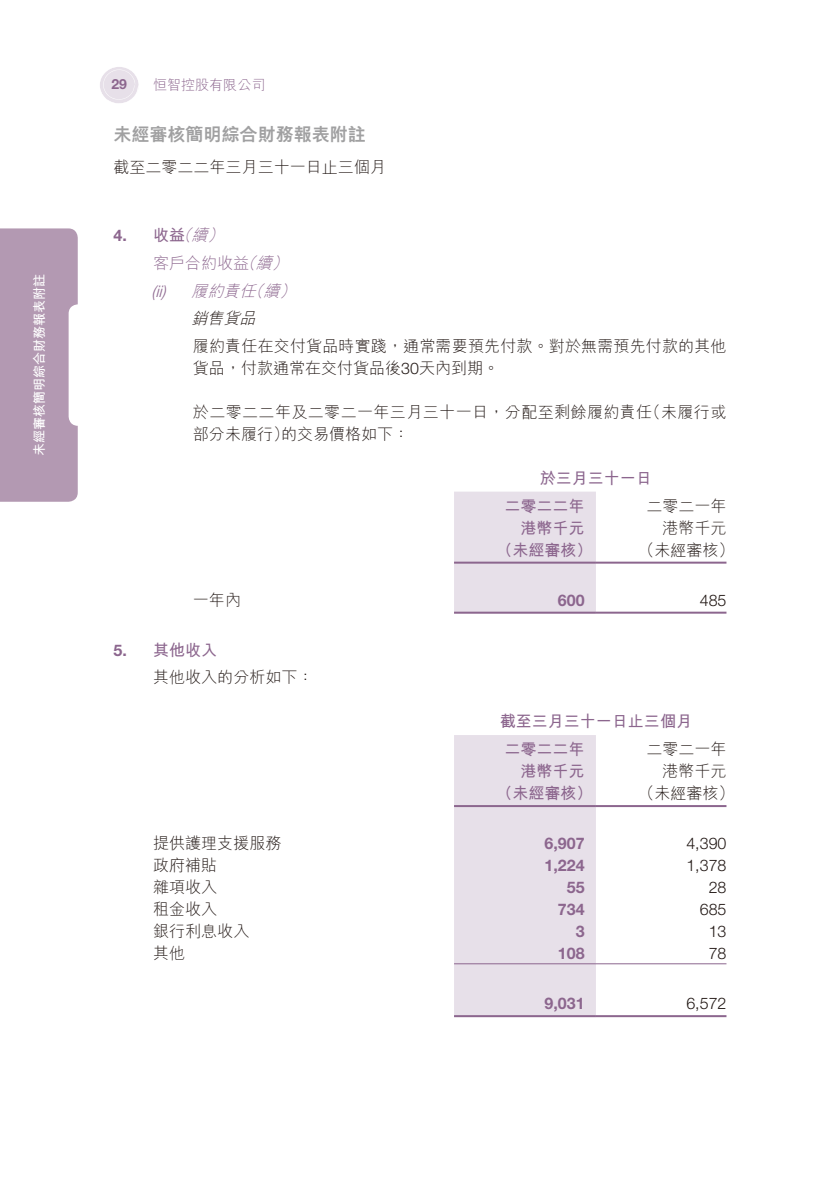
<style>
.page{position:relative;width:840px;height:1191px;background:#fff}
.page>*{position:absolute;margin:0;border:0;box-sizing:border-box;transform-origin:0 0}
.t1{font:800 18px "M Hei HK";color:#a0a0a1}
.t2{font:300 16px/22px "M Hei HK";color:#231916}
.t3{font:700 16px "M Hei HK";color:#8c668e}
.t4{font:300 16px/22px "M Hei HK";letter-spacing:.025em;color:#231916}
.t5{font:700 16px "Helvetica Neue LT Std";color:#8c668e}
.t6{font:300 16px "Helvetica Neue LT Std";color:#231916}
.t7{font:italic 300 16px "M Hei HK";color:#8c668e}
.t8{font:300 16px "M Hei HK";color:#8c668e}
.t9{font:italic 300 16px "Helvetica Neue LT Std";color:#8c668e}
.t10{font:italic 300 16px "M Hei HK";color:#231916}
.t11{font:300 14px "M Hei HK";color:#8c668e}
.t12{font:700 14px "Helvetica Neue LT Std";color:#8c668e}
.t13{font:700 13px "M Hei HK";color:#fff}
.s1{font-weight:300;font-style:italic}
.s2{font-style:italic}
.s3{font-family:"Helvetica Neue LT Std"}
</style>
<div class="page">
<svg style="left:0;top:228px;width:78px;height:274px;background:#b79eb6"></svg>
<svg style="left:100px;top:67px;width:39px;height:36px"></svg>
<div style="left:454px;top:491px;width:141px;height:120px;background:#e7e0e9"></div>
<hr style="left:454px;top:561px;width:141px;height:2px;background:#8c668e">
<hr style="left:595px;top:561px;width:131px;height:2px;background:#8c668e">
<hr style="left:454px;top:611px;width:141px;height:2px;background:#8c668e">
<hr style="left:595px;top:611px;width:131px;height:2px;background:#8c668e">
<div style="left:454px;top:735px;width:141px;height:280px;background:#e7e0e9"></div>
<hr style="left:454px;top:805px;width:141px;height:2px;background:#8c668e">
<hr style="left:595px;top:805px;width:131px;height:2px;background:#8c668e">
<hr style="left:454px;top:963px;width:141px;height:1px;background:#8c668e">
<hr style="left:595px;top:963px;width:131px;height:1px;background:#8c668e">
<hr style="left:454px;top:1015px;width:141px;height:2px;background:#8c668e">
<hr style="left:595px;top:1015px;width:131px;height:2px;background:#8c668e">
<p class="t13" style="left:30px;top:456px;width:183px;rotate:-90deg">未經審核簡明綜合財務報表附註</p>
<p class="t11" style="left:153px;top:78px;width:113px">恒智控股有限公司</p>
<p class="t12" style="left:111px;top:75px;width:17px">29</p>
<p class="t1" style="left:113px;top:125px;width:253px">未經審核簡明綜合財務報表附註</p>
<p class="t2" style="left:113px;top:156px;width:273px">截至二零二二年三月三十一日止三個月</p>
<p class="t5" style="left:113px;top:225px;width:15px">4.</p>
<p class="t5" style="left:113px;top:640px;width:15px">5.</p>
<p class="t3" style="left:153px;top:224px;width:60px">收益<span class="s1">續</span></p>
<p class="t7" style="left:175px;top:227px;width:22px">（</p>
<p class="t7" style="left:207px;top:227px;width:22px">(</p>
<p class="t8" style="left:153px;top:255px;width:124px">客戶合約收益<span class="s2">續</span></p>
<p class="t7" style="left:239px;top:255px;width:22px">（</p>
<p class="t7" style="left:271px;top:255px;width:22px">(</p>
<p class="t9" style="left:151px;top:281px;width:16px">i i(</p>
<p class="t9" style="left:161px;top:281px;width:5px">)</p>
<p class="t7" style="left:191px;top:282px;width:94px">履約責任續</p>
<p class="t7" style="left:247px;top:282px;width:22px">（</p>
<p class="t7" style="left:279px;top:282px;width:22px">(</p>
<p class="t10" style="left:191px;top:310px;width:70px">銷售貨品</p>
<p class="t2" style="left:193px;top:335px;width:535px">履約責任在交付貨品時實踐，通常需要預先付款。對於無需預先付款的其他貨品，付款通常在交付貨品後<span class="s3">30</span>天內到期。</p>
<p class="t2" style="left:644px;top:401px;width:83px">（未履行或</p>
<p class="t4" style="left:281px;top:401px;width:372px;text-indent:-88px">於二零二二年及二零二一年三月三十一日，分配至剩餘履約責任的交易價格如下：</p>
<p class="t2" style="left:193px;top:423px;width:97px">部分未履行）</p>
<p class="t3" style="left:539px;top:466px;width:113px">於三月三十一日</p>
<p class="t2" style="left:646px;top:494px;width:81px">二零二一年</p>
<p class="t3" style="left:504px;top:494px;width:81px">二零二二年</p>
<p class="t3" style="left:520px;top:516px;width:65px">港幣千元</p>
<p class="t3" style="left:496px;top:538px;width:97px">（未經審核）</p>
<p class="t2" style="left:662px;top:516px;width:65px">港幣千元</p>
<p class="t2" style="left:638px;top:538px;width:97px">（未經審核(</p>
<p class="t2" style="left:193px;top:588px;width:49px">一年內</p>
<p class="t3" style="left:153px;top:638px;width:65px">其他收入</p>
<p class="t5" style="left:557px;top:590px;width:28px">600</p>
<p class="t6" style="left:699px;top:590px;width:28px">485</p>
<p class="t2" style="left:153px;top:666px;width:161px">其他收入的分析如下：</p>
<p class="t3" style="left:499px;top:710px;width:194px">截至三月三十一日止三個月</p>
<p class="t2" style="left:646px;top:738px;width:81px">二零二一年</p>
<p class="t3" style="left:504px;top:737px;width:82px">二零二二年</p>
<p class="t3" style="left:520px;top:759px;width:65px">港幣千元</p>
<p class="t2" style="left:662px;top:760px;width:65px">港幣千元</p>
<p class="t3" style="left:496px;top:781px;width:98px">（未經審核）</p>
<p class="t2" style="left:638px;top:782px;width:97px">（未經審核(</p>
<p class="t2" style="left:153px;top:832px;width:129px">提供護理支援服務</p>
<p class="t5" style="left:544px;top:833px;width:42px">6,907</p>
<p class="t6" style="left:686px;top:833px;width:42px">4,390</p>
<p class="t2" style="left:153px;top:854px;width:65px">政府補貼</p>
<p class="t5" style="left:544px;top:855px;width:42px">1,224</p>
<p class="t6" style="left:686px;top:855px;width:42px">1,378</p>
<p class="t2" style="left:153px;top:876px;width:65px">雜項收入</p>
<p class="t5" style="left:566px;top:877px;width:19px">55</p>
<p class="t6" style="left:708px;top:877px;width:19px">28</p>
<p class="t2" style="left:153px;top:898px;width:65px">租金收入</p>
<p class="t5" style="left:557px;top:899px;width:28px">734</p>
<p class="t6" style="left:699px;top:899px;width:28px">685</p>
<p class="t2" style="left:153px;top:920px;width:97px">銀行利息收入</p>
<p class="t5" style="left:575px;top:921px;width:10px">3</p>
<p class="t6" style="left:708px;top:921px;width:19px">13</p>
<p class="t2" style="left:153px;top:942px;width:33px">其他</p>
<p class="t5" style="left:557px;top:943px;width:28px">108</p>
<p class="t6" style="left:708px;top:943px;width:19px">78</p>
<p class="t5" style="left:544px;top:993px;width:42px">9,031</p>
<p class="t6" style="left:686px;top:993px;width:42px">6,572</p>
</div>
